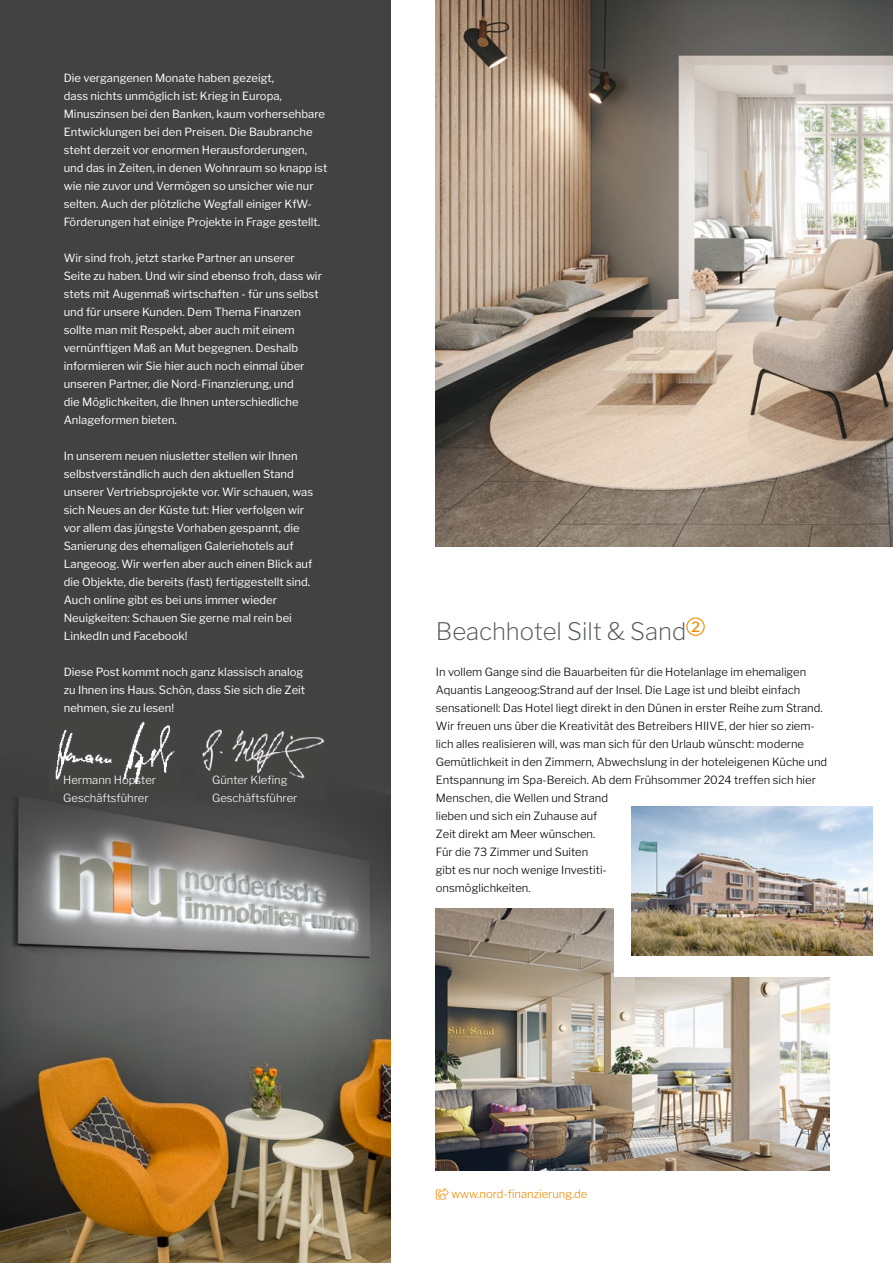
<style>
.page{position:relative;width:893px;height:1263px;background:#fff}
.page>*{position:absolute;margin:0;border:0;box-sizing:border-box;transform-origin:0 0}
.t1{font:200 24px "Libre Franklin";color:#52575a}
.t2{font:11.25px/18px "Libre Franklin";color:#fff}
.t3{font:300 11.25px/18px "Libre Franklin";color:#000}
.t4{font:300 11.25px "Libre Franklin";color:#fff}
.t5{font:300 11.25px "Libre Franklin";color:#ef8a00}
</style>
<div class="page">
<div style="left:0;top:0;width:391px;height:1263px;background:#424242"></div>
<img style="left:0;top:797px;width:391px;height:466px">
<img style="left:54px;top:721px;width:121px;height:64px">
<div style="left:197px;top:724px;width:129px;height:78px;background:#424242"></div>
<img style="left:202px;top:729px;width:123px;height:50px">
<img style="left:436px;top:0;width:457px;height:546px">
<img style="left:436px;top:908px;width:393px;height:262px">
<div style="left:615px;top:897px;width:278px;height:79px;background:#fff"></div>
<img style="left:632px;top:806px;width:240px;height:149px">
<div style="left:686px;top:617px;width:19px;height:19px;border:1px solid #ef8a00;border-radius:50%"></div>
<p class="t2" style="left:64px;top:69px;width:265px">Die vergangenen Monate haben gezeigt,<br>dass nichts unmöglich ist: Krieg in Europa, Minuszinsen bei den Banken, kaum vorhersehbare Entwicklungen bei den Preisen. Die Baubranche steht derzeit vor enormen Herausforderungen, und das in Zeiten, in denen Wohnraum so knapp ist wie nie zuvor und Vermögen so unsicher wie nur selten. Auch der plötzliche Wegfall einiger KfW-Förderungen hat einige Projekte in Frage gestellt.</p>
<p class="t2" style="left:64px;top:249px;width:260px">Wir sind froh, jetzt starke Partner an unserer Seite zu haben. Und wir sind ebenso froh, dass wir stets mit Augenmaß wirtschaften - für uns selbst und für unsere Kunden. Dem Thema Finanzen sollte man mit Respekt, aber auch mit einem vernünftigen Maß an Mut begegnen. Deshalb informieren wir Sie hier auch noch einmal über unseren Partner, die Nord-Finanzierung, und<br>die Möglichkeiten, die Ihnen unterschiedliche Anlageformen bieten.</p>
<p class="t2" style="left:64px;top:447px;width:251px">In unserem neuen niusletter stellen wir Ihnen selbstverständlich auch den aktuellen Stand unserer Vertriebsprojekte vor. Wir schauen, was sich Neues an der Küste tut: Hier verfolgen wir vor allem das jüngste Vorhaben gespannt, die Sanierung des ehemaligen Galeriehotels auf Langeoog. Wir werfen aber auch einen Blick auf die Objekte, die bereits (fast) fertiggestellt sind.<br>Auch online gibt es bei uns immer wieder Neuigkeiten: Schauen Sie gerne mal rein bei LinkedIn und Facebook!</p>
<p class="t2" style="left:64px;top:663px;width:243px">Diese Post kommt noch ganz klassisch analog zu Ihnen ins Haus. Schön, dass Sie sich die Zeit nehmen, sie zu lesen!</p>
<p class="t4" style="left:63px;top:773px;width:94px">Hermann Hopster</p>
<p class="t4" style="left:212px;top:773px;width:77px">Günter Klefing</p>
<p class="t4" style="left:63px;top:791px;width:87px">Geschäftsführer</p>
<p class="t4" style="left:212px;top:791px;width:87px">Geschäftsführer</p>
<h1 class="t1" style="left:436px;top:617px;width:266px">Beachhotel Silt &amp; Sand <sup>2</sup></h1>
<p class="t3" style="left:436px;top:663px;width:393px">In vollem Gange sind die Bauarbeiten für die Hotelanlage im ehemaligen Aquantis Langeoog:Strand auf der Insel. Die Lage ist und bleibt einfach sensationell: Das Hotel liegt direkt in den Dünen in erster Reihe zum Strand.<br>Wir freuen uns über die Kreativität des Betreibers HIIVE, der hier so ziem&shy;lich alles realisieren will, was man sich für den Urlaub wünscht: moderne Gemütlichkeit in den Zimmern, Abwechslung in der hoteleigenen Küche und Entspannung im Spa-Bereich. Ab dem Frühsommer 2024 treffen sich hier Menschen, die Wellen und Strand<br>lieben und sich ein Zuhause auf<br>Zeit direkt am Meer wünschen.<br>Für die 73 Zimmer und Suiten<br>gibt es nur noch wenige Investiti-<br>onsmöglichkeiten.</p>
<p class="t5" style="left:436px;top:1187px;width:152px">▲▲❑◆ www.nord-finanzierung.de</p>
</div>
